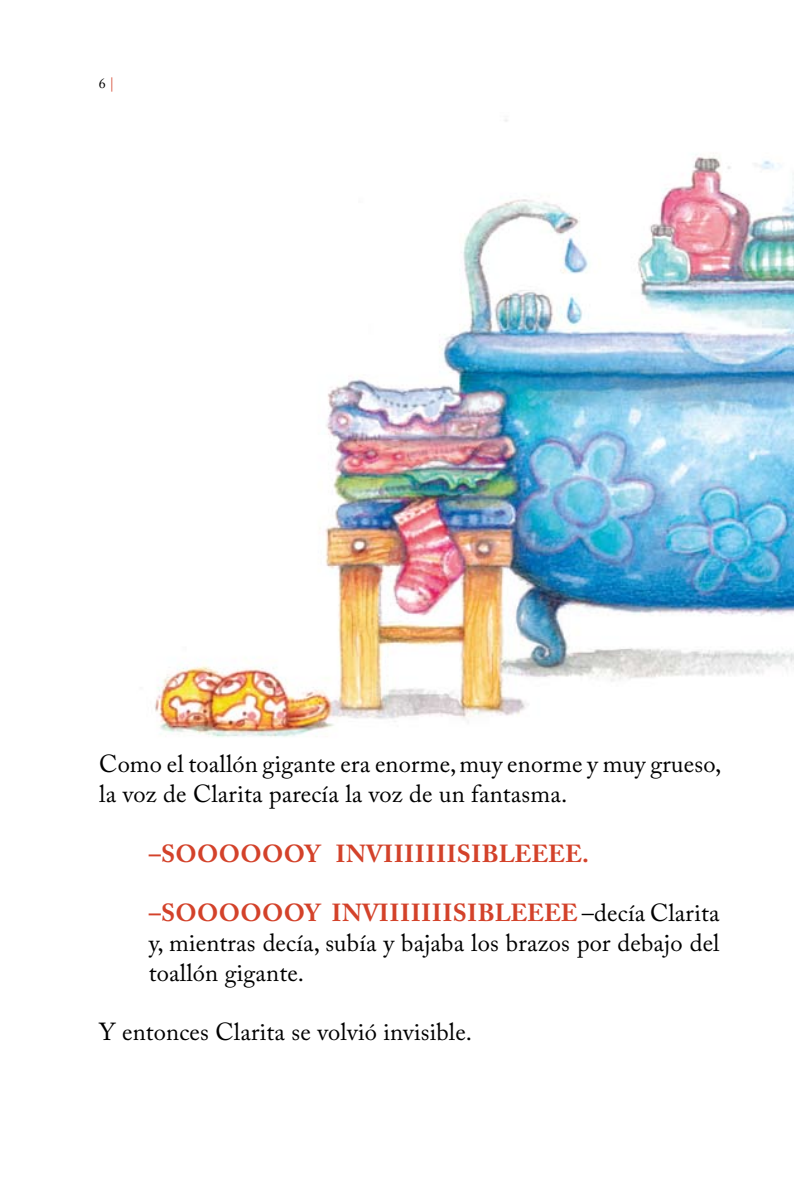
<style>
.page{position:relative;width:794px;height:1191px;background:#fff}
.page>*{position:absolute;margin:0;border:0;box-sizing:border-box;transform-origin:0 0}
.t1{font:24.5px/29.8px "Adobe Caslon Pro";letter-spacing:.005em;color:#000}
.t2{font:700 24.5px "Adobe Caslon Pro";letter-spacing:.015em;color:#d3422a}
.t3{font:14px "Adobe Caslon Pro";color:#000}
.s1{color:#d3422a}
.s2{font-weight:700;color:#d3422a}
</style>
<div class="page">
<img style="left:155px;top:119px;width:639px;height:618px">
<p class="t3" style="left:99px;top:75px;width:17px">6 <span class="s1">|</span></p>
<p class="t1" style="left:99px;top:749px;width:623px">Como el toallón gigante era enorme, muy enorme y muy grueso, la voz de Clarita parecía la voz de un fantasma.</p>
<p class="t2" style="left:149px;top:838px;width:442px">–SOOOOOOY INVIIIIIIISIBLEEEE.</p>
<p class="t1" style="left:149px;top:897px;width:572px;text-align:justify"><span class="s2">–SOOOOOOY INVIIIIIIISIBLEEEE</span>–decía Clarita y, mientras decía, subía y bajaba los brazos por debajo del toallón gigante.</p>
<p class="t1" style="left:99px;top:1016px;width:374px">Y entonces Clarita se volvió invisible.</p>
</div>
